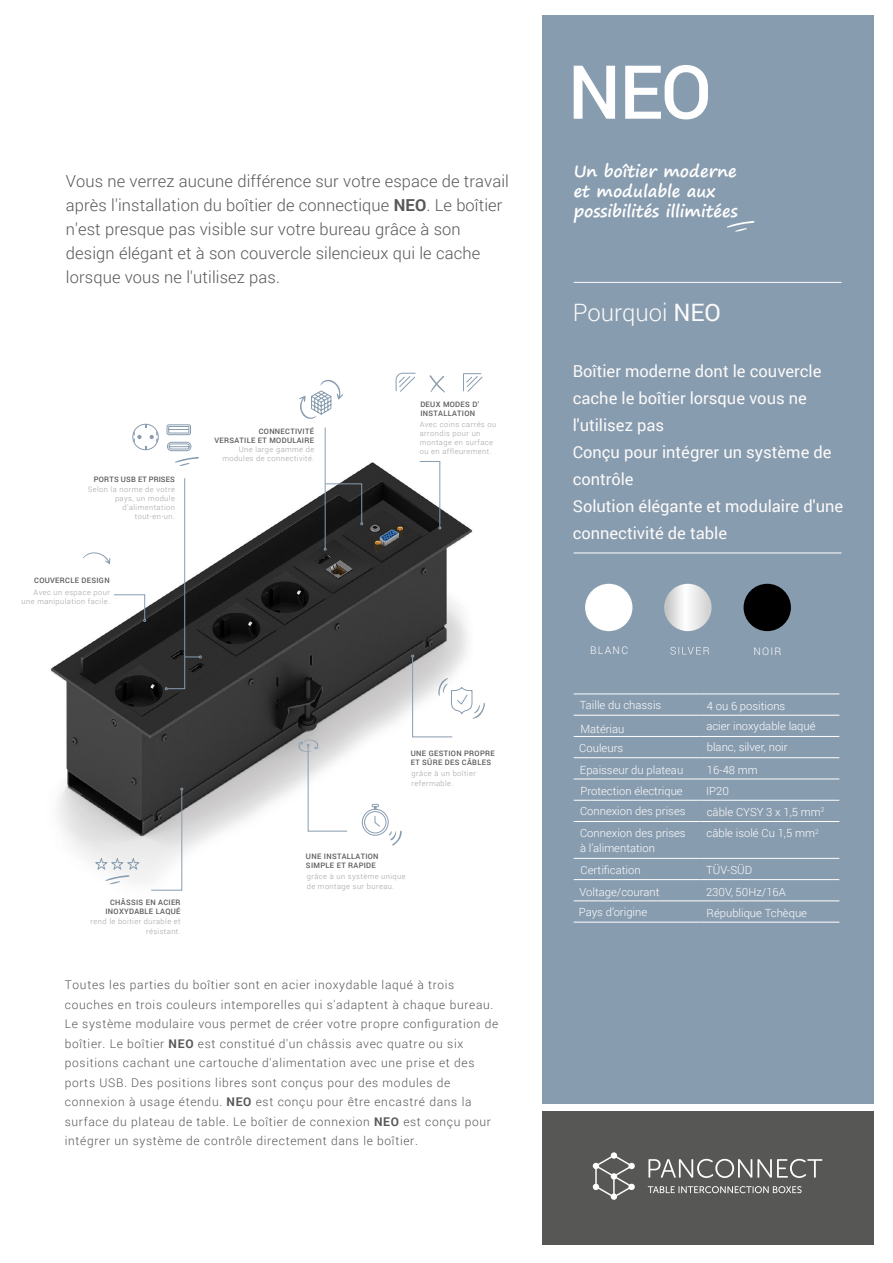
<style>
.page{position:relative;width:893px;height:1263px;background:#fff}
.page>*{position:absolute;margin:0;border:0;box-sizing:border-box;transform-origin:0 0}
.t1{font:500 74.55px "Roboto";color:#fff}
.t2{font:300 24px "Roboto";color:#fcfafa}
.t3{font:300 16.5px/24px "Roboto";letter-spacing:.01em;color:#575756}
.t4{font:16.5px/27px "Roboto";color:#fcfafa}
.t5{font:700 16.5px/19.8px "Segoe Print";color:#fff}
.t6{font:300 12px/19.5px "Roboto";letter-spacing:.055em;color:#575756}
.t7{font:300 11.25px/21.3px "Roboto";color:#fff}
.t8{font:300 10.5px "Roboto";letter-spacing:.12em;color:#fff}
.t9{font:300 7.5px/9px "Roboto";letter-spacing:.055em;color:#a1a1a1;text-align:right}
.t10{font:500 7.5px/9px "Roboto";letter-spacing:.04em;color:#575756}
.t11{font:500 7.5px "Roboto";letter-spacing:.02em;color:#575756}
.s1{font-weight:700}
.s2{font-weight:400}
</style>
<div class="page">
<img style="left:50px;top:423px;width:423px;height:462px">
<svg style="left:299px;top:379px;width:44px;height:40px"></svg>
<svg style="left:361px;top:803px;width:41px;height:42px"></svg>
<svg style="left:133px;top:425px;width:25px;height:24px"></svg>
<div style="left:132px;top:424px;width:27px;height:26px;border:1px solid #889caf;border-radius:50%"></div>
<svg style="left:297px;top:739px;width:51px;height:93px"></svg>
<svg style="left:411px;top:655px;width:74px;height:82px"></svg>
<svg style="left:419px;top:461px;width:22px;height:68px"></svg>
<hr style="left:325px;top:428px;width:1px;height:120px;background:#889caf">
<svg style="left:325px;top:483px;width:38px;height:42px;background:#2d2e2f"></svg>
<svg style="left:165px;top:478px;width:37px;height:212px"></svg>
<svg style="left:395px;top:372px;width:88px;height:21px"></svg>
<svg style="left:166px;top:424px;width:33px;height:42px"></svg>
<svg style="left:151px;top:788px;width:32px;height:103px"></svg>
<svg style="left:93px;top:857px;width:49px;height:27px"></svg>
<svg style="left:113px;top:594px;width:33px;height:28px"></svg>
<svg style="left:83px;top:552px;width:28px;height:12px"></svg>
<div style="left:542px;top:1111px;width:331px;height:133px;background:#575756"></div>
<div style="left:542px;top:16px;width:331px;height:1088px;background:#889caf"></div>
<svg style="left:593px;top:1152px;width:42px;height:48px"></svg>
<svg style="left:648px;top:1186px;width:154px;height:7px"></svg>
<svg style="left:648px;top:1159px;width:174px;height:19px"></svg>
<hr style="left:574px;top:282px;width:267px;height:1px;background:#fff">
<hr style="left:574px;top:553px;width:267px;height:1px;background:#fff">
<div style="left:585px;top:584px;width:47px;height:47px;background:#fff;border-radius:50%"></div>
<svg style="left:664px;top:584px;width:47px;height:47px;background:#e6e6e6"></svg>
<div style="left:744px;top:584px;width:47px;height:47px;background:#000;border-radius:50%"></div>
<svg style="left:670px;top:647px;width:39px;height:7px"></svg>
<hr style="left:574px;top:694px;width:126px;height:1px;background:#fff">
<hr style="left:700px;top:694px;width:139px;height:1px;background:#fff">
<hr style="left:574px;top:715px;width:126px;height:1px;background:#fff">
<hr style="left:700px;top:715px;width:139px;height:1px;background:#fff">
<hr style="left:574px;top:736px;width:126px;height:1px;background:#fff">
<hr style="left:700px;top:736px;width:139px;height:1px;background:#fff">
<hr style="left:574px;top:757px;width:126px;height:1px;background:#fff">
<hr style="left:700px;top:757px;width:139px;height:1px;background:#fff">
<hr style="left:574px;top:779px;width:126px;height:1px;background:#fff">
<hr style="left:700px;top:779px;width:139px;height:1px;background:#fff">
<hr style="left:574px;top:800px;width:126px;height:1px;background:#fff">
<hr style="left:700px;top:800px;width:139px;height:1px;background:#fff">
<hr style="left:574px;top:821px;width:126px;height:1px;background:#fff">
<hr style="left:700px;top:821px;width:139px;height:1px;background:#fff">
<hr style="left:574px;top:858px;width:126px;height:1px;background:#fff">
<hr style="left:700px;top:858px;width:139px;height:1px;background:#fff">
<hr style="left:574px;top:879px;width:126px;height:1px;background:#fff">
<hr style="left:700px;top:879px;width:139px;height:1px;background:#fff">
<hr style="left:574px;top:901px;width:126px;height:1px;background:#fff">
<hr style="left:700px;top:901px;width:139px;height:1px;background:#fff">
<hr style="left:574px;top:922px;width:126px;height:1px;background:#fff">
<hr style="left:700px;top:922px;width:139px;height:1px;background:#fff">
<svg style="left:727px;top:221px;width:27px;height:11px"></svg>
<p class="t3" style="left:66px;top:168px;width:445px">Vous ne verrez aucune différence sur votre espace de travail après l'installation du boîtier de connectique <span class="s1">NEO</span>. Le boîtier n'est presque pas visible sur votre bureau grâce à son design élégant et à son couvercle silencieux qui le cache lorsque vous ne l'utilisez pas.</p>
<p class="t11" style="left:94px;top:474px;width:83px">PORTS USB ET PRISES</p>
<p class="t9" style="left:88px;top:484px;width:89px">Selon la norme de votre pays, un module d’alimentation tout-en-un.</p>
<p class="t10" style="left:34px;top:576px;width:77px">COUVERCLE DESIGN</p>
<p class="t9" style="left:22px;top:587px;width:90px">Avec un espace pour une manipulation facile.</p>
<p class="t10" style="left:214px;top:426px;width:101px;text-align:right">CONNECTIVITÉ<br>VERSATILE ET MODULAIRE</p>
<p class="t9" style="left:222px;top:445px;width:93px">Une large gamme de modules de connectivité.</p>
<p class="t10" style="left:420px;top:399px;width:60px">DEUX MODES D’<br>INSTALLATION</p>
<p class="t9" style="left:420px;top:420px;width:78px;text-align:left">Avec coins carrés ou arrondis pour un montage en surface ou en affleurement.</p>
<p class="t10" style="left:105px;top:897px;width:77px;text-align:right">CHÂSSIS EN ACIER<br>INOXYDABLE LAQUÉ</p>
<p class="t9" style="left:91px;top:916px;width:92px;line-height:10.5px">rend le boitier durable et résistant.</p>
<p class="t10" style="left:411px;top:749px;width:86px">UNE GESTION PROPRE<br>ET SÛRE DES CÂBLES</p>
<p class="t9" style="left:412px;top:768px;width:66px;line-height:10.5px;text-align:left">grâce à un boîtier refermable.</p>
<p class="t10" style="left:306px;top:852px;width:74px">UNE INSTALLATION<br>SIMPLE ET RAPIDE</p>
<p class="t9" style="left:307px;top:870px;width:100px;line-height:10.5px;text-align:left">grâce à un système unique de montage sur bureau.</p>
<p class="t6" style="left:65px;top:975px;width:435px">Toutes les parties du boîtier sont en acier inoxydable laqué à trois couches en trois couleurs intemporelles qui s'adaptent à chaque bureau.<br>Le système modulaire vous permet de créer votre propre configuration de boîtier. Le boîtier <span class="s1">NEO</span> est constitué d'un châssis avec quatre ou six positions cachant une cartouche d'alimentation avec une prise et des ports USB. Des positions libres sont conçus pour des modules de connexion à usage étendu. <span class="s1">NEO</span> est conçu pour être encastré dans la surface du plateau de table. Le boîtier de connexion <span class="s1">NEO</span> est conçu pour intégrer un système de contrôle directement dans le boîtier.</p>
<h1 class="t1" style="left:568px;top:40px;width:145px">NEO</h1>
<h3 class="t5" style="left:574px;top:161px;width:165px">Un boîtier moderne et modulable aux possibilités illimitées</h3>
<h2 class="t2" style="left:573px;top:296px;width:150px">Pourquoi <span class="s2">NEO</span></h2>
<h3 class="t4" style="left:573px;top:357px;width:272px">Boîtier moderne dont le couvercle cache le boîtier lorsque vous ne l'utilisez pas<br>Conçu pour intégrer un système de contrôle<br>Solution élégante et modulaire d'une connectivité de table</h3>
<p class="t8" style="left:590px;top:643px;width:39px">BLANC</p>
<p class="t8" style="left:753px;top:644px;width:29px">NOIR</p>
<p class="t7" style="left:580px;top:693px;width:83px;line-height:23.4px">Taille du chassis<br>Matériau</p>
<p class="t7" style="left:579px;top:737px;width:105px">Couleurs<br>Epaisseur du plateau<br>Protection électrique</p>
<p class="t7" style="left:580px;top:800px;width:107px;line-height:21.9px">Connexion des prises<br>Connexion des prises</p>
<p class="t7" style="left:580px;top:837px;width:76px">à l’alimentation</p>
<p class="t7" style="left:579px;top:881px;width:82px;line-height:20.4px">Voltage/courant<br>Pays d’origine</p>
<p class="t7" style="left:581px;top:859px;width:62px">Certification</p>
<p class="t7" style="left:706px;top:695px;width:111px;line-height:20.9px">4 ou 6 positions<br>acier inoxydable laqué blanc, silver, noir</p>
<p class="t7" style="left:706px;top:758px;width:120px">16-48 mm<br>IP20<br>câble CYSY 3 x 1,5 mm<sup>2 </sup>câble isolé Cu 1,5 mm<sup>2</sup></p>
<p class="t7" style="left:706px;top:859px;width:103px">TÜV-SÜD<br>230V, 50Hz/16A<br>République Tchèque</p>
</div>
